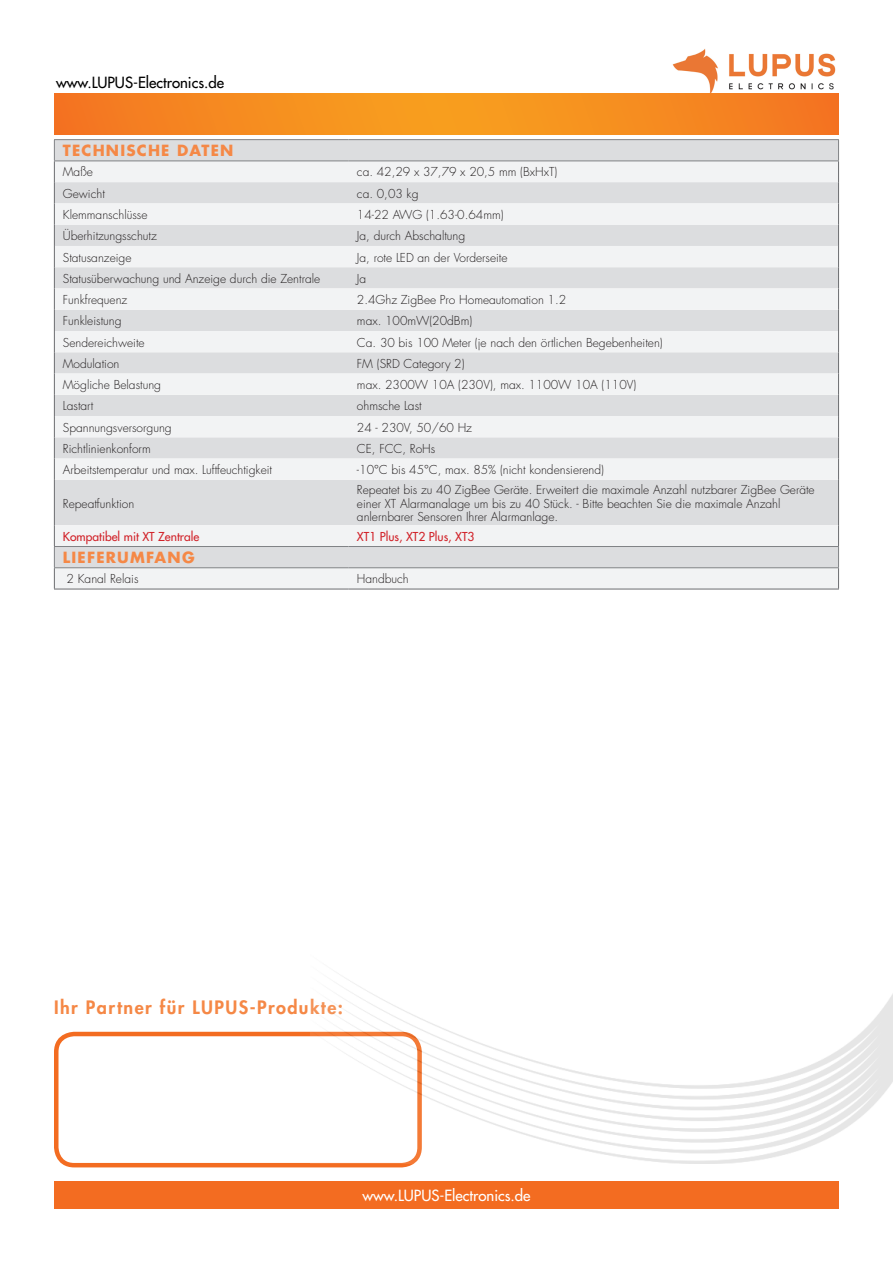
<style>
.page{position:relative;width:893px;height:1263px;background:#fff}
.page>*{position:absolute;margin:0;border:0;box-sizing:border-box;transform-origin:0 0}
._02-Rubrik_-_Übersch{font:800 18px "Futura Std";letter-spacing:.08em;color:#f58846}
._02-Rubrik_-_Übersch-2{font:700 15px "Futura Std";letter-spacing:.08em;color:#f58846}
.Fußnote{font:500 15px "Futura Std";color:#fff}
.Fußnote-2{font:500 15px "Futura Std";color:#000}
.Tabelle_-_Inhalt{font:300 12px/13.5px "Futura Std";color:#231f20}
.Tabelle_-_Inhalt-2{font:500 12px "Futura Std";color:#d1232a}
</style>
<div class="page">
<img style="left:672px;top:49px;width:164px;height:44px">
<div style="left:54px;top:1032px;width:368px;height:135px;border:4px solid #f36c21;border-radius:18px"></div>
<img style="left:310px;top:973px;width:583px;height:191px">
<div style="left:54px;top:1181px;width:785px;height:28px;background:#f36c21"></div>
<svg style="left:54px;top:93px;width:785px;height:42px;background:#f58b20"></svg>
<svg style="left:55px;top:140px;width:783px;height:21px;background:#d8d9db"></svg>
<svg style="left:55px;top:162px;width:783px;height:427px"></svg>
<hr style="left:54px;top:480px;width:1px;height:45px;background:#6c6d70">
<hr style="left:838px;top:480px;width:1px;height:45px;background:#6c6d70">
<hr style="left:54px;top:589px;width:294px;height:1px;background:#6c6d70">
<hr style="left:348px;top:589px;width:491px;height:1px;background:#6c6d70">
<hr style="left:54px;top:139px;width:294px;height:1px;background:#808285">
<svg style="left:54px;top:140px;width:1px;height:340px"></svg>
<hr style="left:348px;top:139px;width:491px;height:1px;background:#808285">
<svg style="left:838px;top:140px;width:1px;height:340px"></svg>
<hr style="left:54px;top:161px;width:294px;height:1px;background:#808285">
<hr style="left:348px;top:161px;width:491px;height:1px;background:#808285">
<hr style="left:54px;top:546px;width:294px;height:1px;background:#808285">
<svg style="left:54px;top:525px;width:1px;height:64px"></svg>
<hr style="left:348px;top:546px;width:491px;height:1px;background:#808285">
<svg style="left:838px;top:525px;width:1px;height:64px"></svg>
<hr style="left:54px;top:567px;width:294px;height:1px;background:#808285">
<hr style="left:348px;top:567px;width:491px;height:1px;background:#808285">
<p class="Fußnote-2" style="left:56px;top:73px;width:170px">www.LUPUS-Electronics.de</p>
<p class="_02-Rubrik_-_Übersch-2" style="left:63px;top:141px;width:172px">TECHNISCHE DATEN</p>
<p class="Tabelle_-_Inhalt" style="left:63px;top:166px;width:32px">Maße</p>
<p class="Tabelle_-_Inhalt" style="left:357px;top:166px;width:202px">ca. 42,29 x 37,79 x 20,5 mm (BxHxT)</p>
<p class="Tabelle_-_Inhalt" style="left:63px;top:187px;width:43px">Gewicht</p>
<p class="Tabelle_-_Inhalt" style="left:357px;top:187px;width:63px">ca. 0,03 kg</p>
<p class="Tabelle_-_Inhalt" style="left:63px;top:208px;width:86px">Klemmanschlüsse</p>
<p class="Tabelle_-_Inhalt" style="left:357px;top:208px;width:148px">14-22 AWG (1.63-0.64mm)</p>
<p class="Tabelle_-_Inhalt" style="left:63px;top:229px;width:95px">Überhitzungsschutz</p>
<p class="Tabelle_-_Inhalt" style="left:357px;top:229px;width:110px">Ja, durch Abschaltung</p>
<p class="Tabelle_-_Inhalt" style="left:63px;top:251px;width:70px">Statusanzeige</p>
<p class="Tabelle_-_Inhalt" style="left:357px;top:251px;width:152px">Ja, rote LED an der Vorderseite</p>
<p class="Tabelle_-_Inhalt" style="left:63px;top:272px;width:259px">Statusüberwachung und Anzeige durch die Zentrale</p>
<p class="Tabelle_-_Inhalt" style="left:357px;top:272px;width:11px">Ja</p>
<p class="Tabelle_-_Inhalt" style="left:63px;top:293px;width:66px">Funkfrequenz</p>
<p class="Tabelle_-_Inhalt" style="left:357px;top:293px;width:211px">2.4Ghz ZigBee Pro Homeautomation 1.2</p>
<p class="Tabelle_-_Inhalt" style="left:63px;top:315px;width:60px">Funkleistung</p>
<p class="Tabelle_-_Inhalt" style="left:357px;top:315px;width:117px">max. 100mW(20dBm)</p>
<p class="Tabelle_-_Inhalt" style="left:63px;top:336px;width:83px">Sendereichweite</p>
<p class="Tabelle_-_Inhalt" style="left:357px;top:336px;width:307px">Ca. 30 bis 100 Meter (je nach den örtlichen Begebenheiten)</p>
<p class="Tabelle_-_Inhalt" style="left:63px;top:357px;width:58px">Modulation</p>
<p class="Tabelle_-_Inhalt" style="left:357px;top:357px;width:109px">FM (SRD Category 2)</p>
<p class="Tabelle_-_Inhalt" style="left:63px;top:378px;width:100px">Mögliche Belastung</p>
<p class="Tabelle_-_Inhalt" style="left:357px;top:378px;width:281px">max. 2300W 10A (230V), max. 1100W 10A (110V)</p>
<p class="Tabelle_-_Inhalt" style="left:63px;top:400px;width:32px">Lastart</p>
<p class="Tabelle_-_Inhalt" style="left:357px;top:400px;width:66px">ohmsche Last</p>
<p class="Tabelle_-_Inhalt" style="left:63px;top:421px;width:110px">Spannungsversorgung</p>
<p class="Tabelle_-_Inhalt" style="left:357px;top:421px;width:117px">24 - 230V, 50/60 Hz</p>
<p class="Tabelle_-_Inhalt" style="left:63px;top:442px;width:89px">Richtlinienkonform</p>
<p class="Tabelle_-_Inhalt" style="left:357px;top:442px;width:80px">CE, FCC, RoHs</p>
<p class="Tabelle_-_Inhalt" style="left:63px;top:463px;width:211px">Arbeitstemperatur und max. Luftfeuchtigkeit</p>
<p class="Tabelle_-_Inhalt" style="left:357px;top:463px;width:249px">-10°C bis 45°C, max. 85% (nicht kondensierend)</p>
<p class="Tabelle_-_Inhalt" style="left:63px;top:497px;width:73px">Repeatfunktion</p>
<p class="Tabelle_-_Inhalt" style="left:357px;top:483px;width:459px">Repeatet bis zu 40 ZigBee Geräte. Erweitert die maximale Anzahl nutzbarer ZigBee Geräte einer XT Alarmanalage um bis zu 40 Stück. - Bitte beachten Sie die maximale Anzahl anlernbarer Sensoren Ihrer Alarmanlage.</p>
<p class="Tabelle_-_Inhalt-2" style="left:63px;top:529px;width:138px">Kompatibel mit XT Zentrale</p>
<p class="Tabelle_-_Inhalt-2" style="left:357px;top:529px;width:119px">XT1 Plus, XT2 Plus, XT3</p>
<p class="_02-Rubrik_-_Übersch-2" style="left:63px;top:548px;width:133px">LIEFERUMFANG</p>
<p class="Tabelle_-_Inhalt" style="left:67px;top:573px;width:73px">2 Kanal Relais</p>
<p class="Tabelle_-_Inhalt" style="left:357px;top:573px;width:53px">Handbuch</p>
<p class="_02-Rubrik_-_Übersch" style="left:54px;top:996px;width:290px">Ihr Partner für LUPUS-Produkte:</p>
<p class="Fußnote" style="left:362px;top:1186px;width:170px">www.LUPUS-Electronics.de</p>
</div>
